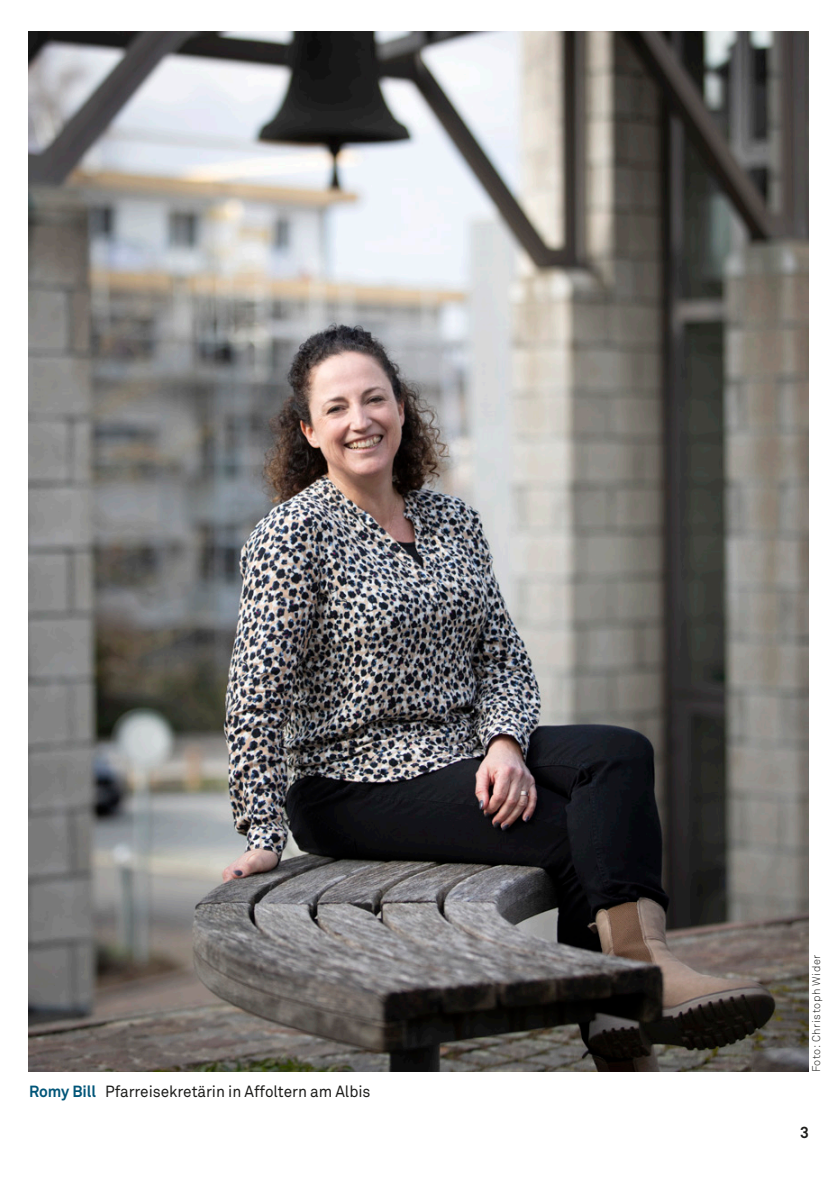
<style>
.page{position:relative;width:840px;height:1191px;background:#fff}
.page>*{position:absolute;margin:0;border:0;box-sizing:border-box;transform-origin:0 0}
.t1{font:16px "Akkurat Pro";letter-spacing:-.005em;color:#1d1d1b;scale:.96 1}
.t2{font:700 16px "Akkurat Pro";color:#1d1d1b;scale:.96 1}
.t3{font:11px "Akkurat Light Pro";letter-spacing:.05em;color:#1d1d1b}
.s1{font-weight:700;color:#005578}
</style>
<div class="page">
<img style="left:28px;top:31px;width:780px;height:1040px">
<p class="t1" style="left:29px;top:1082px;width:357px"><span class="s1">Romy Bill</span> Pfarreisekretärin in Affoltern am Albis</p>
<p class="t3" style="left:809px;top:1072px;width:119px;rotate:-90deg">Foto: Christoph Wider</p>
<p class="t2" style="left:799px;top:1122px;width:11px">3</p>
</div>
